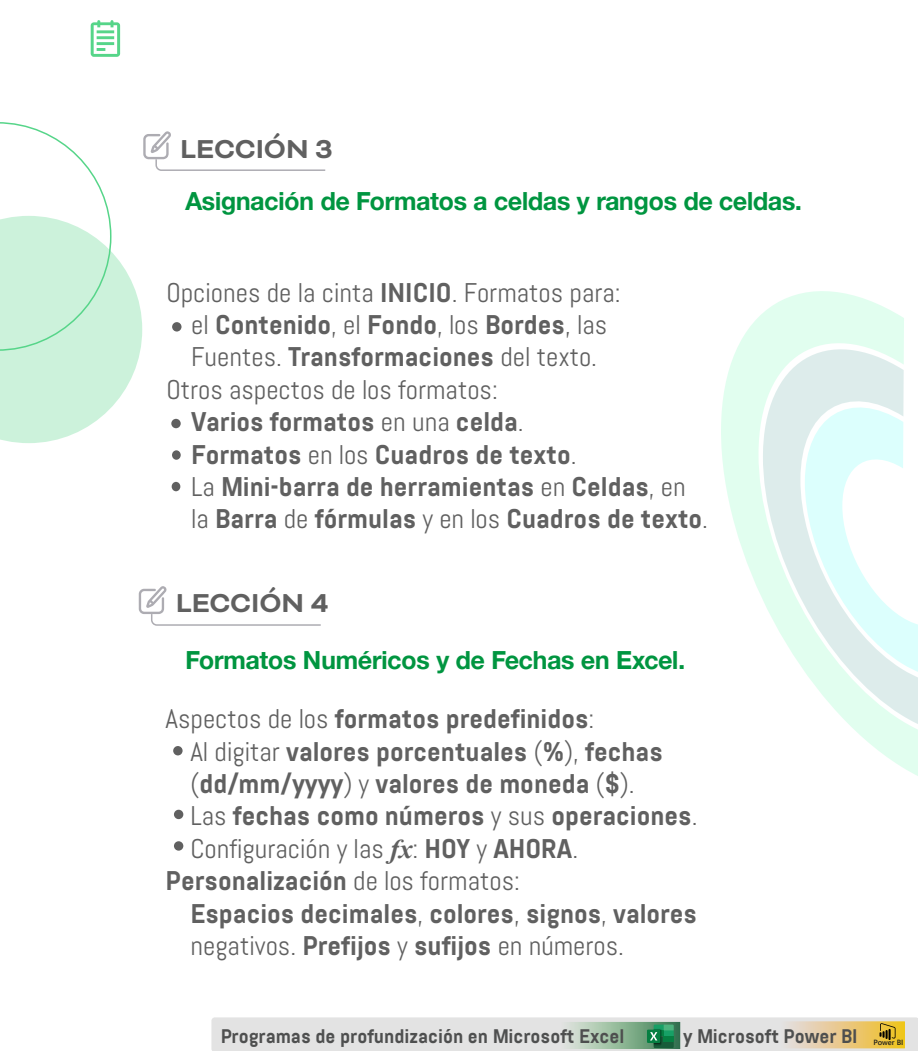
<style>
.page{position:relative;width:918px;height:1051px;background:#fff}
.page>*{position:absolute;margin:0;border:0;box-sizing:border-box;transform-origin:0 0}
.t1{font:700 29.85px "Bicyclette";letter-spacing:-.005em;color:#606060}
.t2{font:700 27px "Abel Pro";color:#606060}
.t3{font:27px "Abel Pro";color:#606060}
.t4{font:700 25.5px "Helvetica";color:#009540}
.t5{font:700 19.65px "Abel Pro";color:#4d4e4e}
.t6{font:600 7.5px "Segoe UI";color:#1e1e1c}
.s1{font-weight:700}
.s2{font-weight:400}
.s3{font-family:"Times New Roman";font-weight:700;font-style:italic}
</style>
<div class="page">
<svg style="left:0;top:122px;width:326px;height:321px"></svg>
<svg style="left:721px;top:291px;width:197px;height:485px"></svg>
<svg style="left:763px;top:349px;width:155px;height:386px"></svg>
<svg style="left:805px;top:407px;width:113px;height:270px"></svg>
<div style="left:172px;top:322px;width:10px;height:9px;background:#606060;border-radius:50%"></div>
<div style="left:171px;top:419px;width:10px;height:9px;background:#606060;border-radius:50%"></div>
<div style="left:172px;top:450px;width:9px;height:9px;background:#606060;border-radius:50%"></div>
<div style="left:172px;top:482px;width:8px;height:9px;background:#606060;border-radius:50%"></div>
<div style="left:174px;top:841px;width:9px;height:9px;background:#606060;border-radius:50%"></div>
<svg style="left:139px;top:586px;width:182px;height:40px"></svg>
<div style="left:173px;top:746px;width:10px;height:9px;background:#606060;border-radius:50%"></div>
<div style="left:174px;top:809px;width:9px;height:10px;background:#606060;border-radius:50%"></div>
<svg style="left:211px;top:1017px;width:707px;height:33px;background:#d6d8ca"></svg>
<svg style="left:91px;top:20px;width:29px;height:37px"></svg>
<p class="t1" style="left:180px;top:130px;width:154px">LECCI”N 3</p>
<p class="t4" style="left:185px;top:187px;width:618px">AsignaciÛn de Formatos a celdas y rangos de celdas.</p>
<p class="t3" style="left:166px;top:277px;width:456px">Opciones de la cinta <span class="s1">INICIO</span>. Formatos para:</p>
<p class="t2" style="left:191px;top:309px;width:417px"><span class="s2">el</span> Contenido<span class="s2">, el</span> Fondo<span class="s2">, los</span> Bordes<span class="s2">, las</span></p>
<p class="t3" style="left:191px;top:342px;width:407px">Fuentes. <span class="s1">Transformaciones</span> del texto.</p>
<p class="t3" style="left:166px;top:374px;width:333px">Otros aspectos de los formatos:</p>
<p class="t2" style="left:191px;top:406px;width:334px">Varios formatos <span class="s2">en una</span> celda<span class="s2">.</span></p>
<p class="t2" style="left:191px;top:438px;width:387px">Formatos <span class="s2">en los</span> Cuadros de texto<span class="s2">.</span></p>
<p class="t2" style="left:191px;top:471px;width:496px"><span class="s2">La</span> Mini-barra de herramientas <span class="s2">en</span> Celdas<span class="s2">, en</span></p>
<p class="t2" style="left:191px;top:503px;width:518px"><span class="s2">la</span> Barra <span class="s2">de</span> fÛrmulas <span class="s2">y en los</span> Cuadros de texto<span class="s2">.</span></p>
<p class="t1" style="left:176px;top:584px;width:154px">LECCI”N 4</p>
<p class="t4" style="left:186px;top:645px;width:501px">Formatos NumÈricos y de Fechas en Excel.</p>
<p class="t2" style="left:166px;top:703px;width:430px"><span class="s2">Aspectos de los</span> formatos predefinidos<span class="s2">:</span></p>
<p class="t2" style="left:190px;top:735px;width:474px"><span class="s2">Al digitar</span> valores porcentuales <span class="s2">(</span>%<span class="s2">),</span> fechas</p>
<p class="t2" style="left:190px;top:767px;width:446px"><span class="s2">(</span>dd/mm/yyyy<span class="s2">) y</span> valores de moneda <span class="s2">(</span>$<span class="s2">).</span></p>
<p class="t2" style="left:190px;top:800px;width:509px"><span class="s2">Las</span> fechas como n˙meros <span class="s2">y sus</span> operaciones<span class="s2">.</span></p>
<p class="t3" style="left:190px;top:833px;width:389px">Configuración y las <span class="s3">fx</span>: <span class="s1">HOY</span> y <span class="s1">AHORA</span>.</p>
<p class="t2" style="left:166px;top:865px;width:356px">PersonalizaciÛn <span class="s2">de los formatos:</span></p>
<p class="t2" style="left:190px;top:897px;width:508px">Espacios decimales<span class="s2">,</span> colores<span class="s2">,</span> signos<span class="s2">,</span> valores</p>
<p class="t3" style="left:190px;top:930px;width:435px">negativos. <span class="s1">Prefijos</span> y <span class="s1">sufijos</span> en números.</p>
<p class="t5" style="left:220px;top:1024px;width:406px">Programas de profundizaciÛn en Microsoft Excel</p>
<p class="t5" style="left:683px;top:1024px;width:176px">y Microsoft Power BI</p>
<p class="t6" style="left:874px;top:1038px;width:31px">Power BI</p>
</div>
